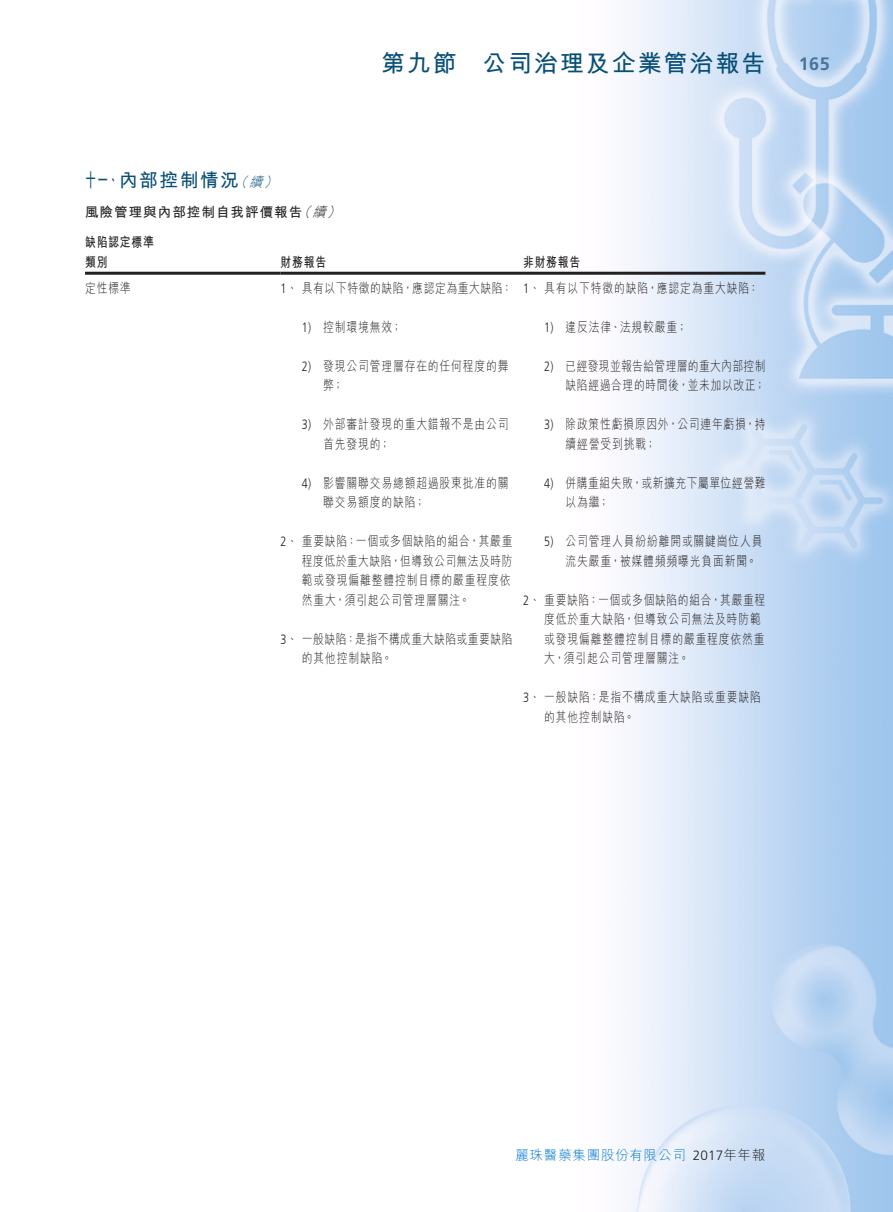
<style>
.page{position:relative;width:893px;height:1212px;background:#fff}
.page>*{position:absolute;margin:0;border:0;box-sizing:border-box;transform-origin:0 0}
.t1{font:700 24px "M Hei HK";letter-spacing:.08em;color:#084f78}
.Heading_1{font:700 18.75px "M Hei HK";letter-spacing:.08em;color:#084f78;scale:.6 1}
.t2{font:700 18px "Frutiger LT Std";color:#4a7398}
.Body_Text{font:300 13.5px/19.5px "M Hei HK";letter-spacing:.08em;color:#231f20;scale:.8 1}
.Body_Text-2{font:300 13.5px/19.5px "M Hei HK";letter-spacing:.045em;color:#231f20;scale:.8 1}
.Body_Text-3{font:300 13.5px/19.5px "M Hei HK";letter-spacing:.03em;color:#231f20;text-align:right;scale:.8 1}
.Body_Text-4{font:300 13.5px "M Hei HK";letter-spacing:.05em;color:#231f20;scale:.8 1}
.t3{font:300 13.5px "M Hei HK";letter-spacing:.06em;color:#0077cf}
.Heading_4{font:700 13.5px "M Hei HK";letter-spacing:.08em;color:#231f20}
.Body_Text-5{font:700 13.5px "M Hei HK";letter-spacing:.08em;color:#231f20;scale:.8 1}
.s1{font-weight:300;font-style:italic;font-size:13.5px}
.s2{font-weight:300;font-style:italic}
.s3{font-family:"Frutiger LT Std"}
.s4{font-family:"Frutiger LT Std";color:#231f20}
.s5{color:#231f20}
</style>
<div class="page">
<img style="left:85px;top:0;width:808px;height:1212px">
<hr style="left:85px;top:272px;width:196px;height:3px;background:#231f20">
<hr style="left:281px;top:272px;width:242px;height:3px;background:#231f20">
<hr style="left:523px;top:272px;width:242px;height:3px;background:#231f20">
<h1 class="t1" style="left:381px;top:45px;width:386px">第九節 公司治理及企業管治報告</h1>
<h3 class="t2" style="left:799px;top:53px;width:33px">165</h3>
<p class="Heading_1" style="left:85px;top:166px;width:328px">十一、內部控制情況<span class="s1">（續）</span></p>
<p class="Heading_4" style="left:85px;top:202px;width:261px">風險管理與內部控制自我評價報告<span class="s2">（續）</span></p>
<p class="Body_Text-5" style="left:85px;top:232px;width:88px">缺陷認定標準</p>
<p class="Body_Text-5" style="left:85px;top:252px;width:30px">類別</p>
<p class="Body_Text-5" style="left:281px;top:252px;width:59px">財務報告</p>
<p class="Body_Text-5" style="left:523px;top:252px;width:73px">非財務報告</p>
<p class="Body_Text" style="left:85px;top:278px;width:59px">定性標準</p>
<p class="Body_Text-4" style="left:281px;top:281px;width:291px"><span class="s3">1</span>、具有以下特徵的缺陷，應認定為重大缺陷：</p>
<p class="Body_Text" style="left:302px;top:317px;width:127px"><span class="s3">1)</span> 控制環境無效；</p>
<p class="Body_Text" style="left:323px;top:356px;width:233px;text-indent:-21px"><span class="s3">2)</span> 發現公司管理層存在的任何程度的舞弊；</p>
<p class="Body_Text" style="left:323px;top:414px;width:233px;text-indent:-21px"><span class="s3">3)</span> 外部審計發現的重大錯報不是由公司首先發現的；</p>
<p class="Body_Text" style="left:323px;top:473px;width:233px;text-indent:-21px"><span class="s3">4)</span> 影響關聯交易總額超過股東批准的關聯交易額度的缺陷；</p>
<p class="Body_Text" style="left:302px;top:531px;width:265px;text-indent:-21px"><span class="s3">2</span>、重要缺陷：一個或多個缺陷的組合，其嚴重程度低於重大缺陷，但導致公司無法及時防範或發現偏離整體控制目標的嚴重程度依然重大，須引起公司管理層關注。</p>
<p class="Body_Text-2" style="left:302px;top:629px;width:265px;text-indent:-21px"><span class="s3">3</span>、一般缺陷：是指不構成重大缺陷或重要缺陷的其他控制缺陷。</p>
<p class="Body_Text" style="left:523px;top:278px;width:296px"><span class="s3">1</span>、具有以下特徵的缺陷，應認定為重大缺陷：</p>
<p class="Body_Text" style="left:544px;top:317px;width:180px"><span class="s3">1)</span> 違反法律、法規較嚴重；</p>
<p class="Body_Text-3" style="left:544px;top:356px;width:278px"><span class="s3">2)</span> 已經發現並報告給管理層的重大內部控制缺陷經過合理的時間後，並未加以改正；</p>
<p class="Body_Text" style="left:566px;top:414px;width:251px;text-indent:-21px"><span class="s3">3)</span> 除政策性虧損原因外，公司連年虧損，持續經營受到挑戰；</p>
<p class="Body_Text-2" style="left:566px;top:473px;width:251px;text-indent:-21px"><span class="s3">4)</span> 併購重組失敗，或新擴充下屬單位經營難以為繼；</p>
<p class="Body_Text" style="left:566px;top:531px;width:248px;text-indent:-21px"><span class="s3">5)</span> 公司管理人員紛紛離開或關鍵崗位人員流失嚴重，被媒體頻頻曝光負面新聞。</p>
<p class="Body_Text" style="left:544px;top:590px;width:278px;text-indent:-21px"><span class="s3">2</span>、重要缺陷：一個或多個缺陷的組合，其嚴重程度低於重大缺陷，但導致公司無法及時防範或發現偏離整體控制目標的嚴重程度依然重大，須引起公司管理層關注。</p>
<p class="Body_Text" style="left:544px;top:687px;width:272px;text-indent:-21px"><span class="s3">3</span>、一般缺陷：是指不構成重大缺陷或重要缺陷的其他控制缺陷。</p>
<p class="t3" style="left:515px;top:1148px;width:252px">麗珠醫藥集團股份有限公司 <span class="s4">2017</span><span class="s5">年年報</span></p>
</div>
